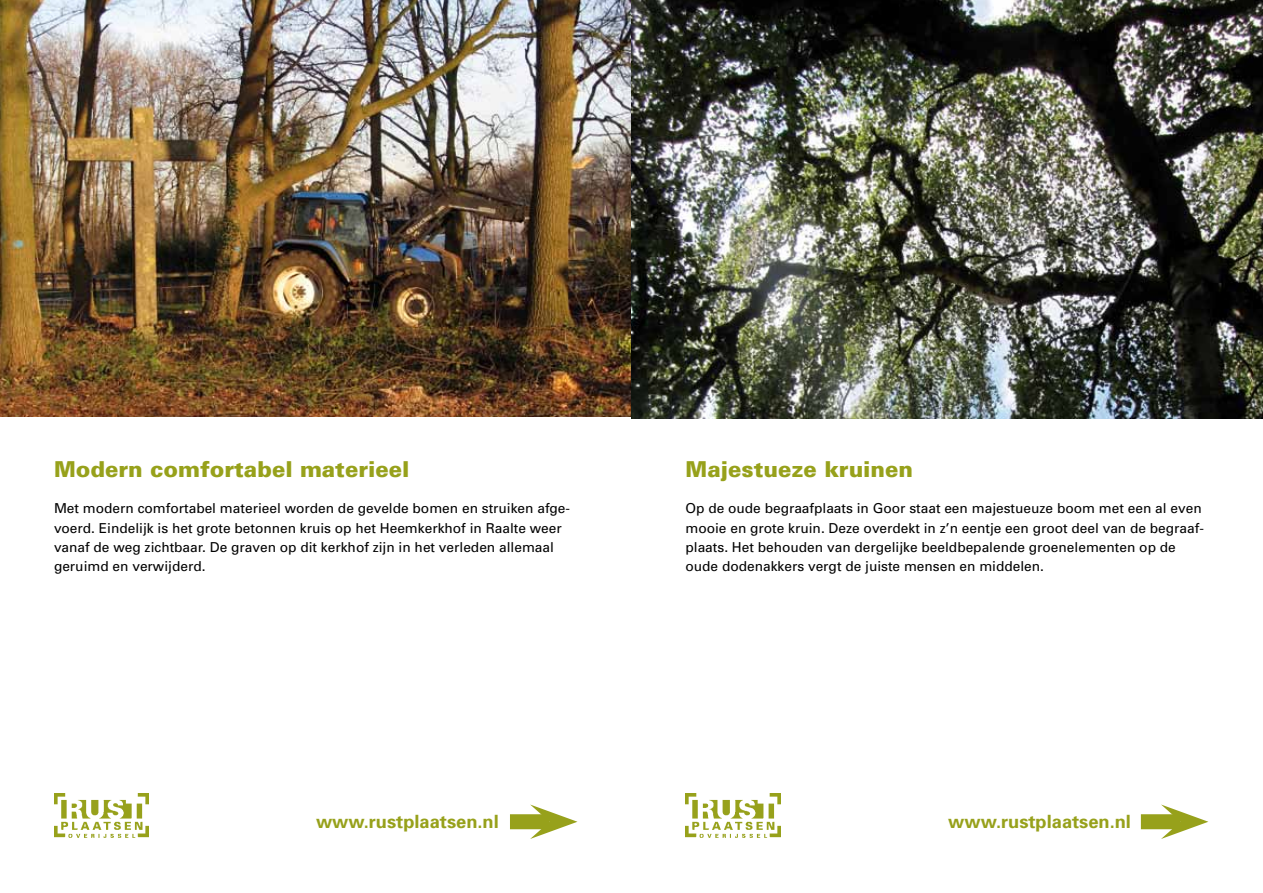
<style>
.page{position:relative;width:1263px;height:893px;background:#fff}
.page>*{position:absolute;margin:0;border:0;box-sizing:border-box;transform-origin:0 0}
.t1{font:900 21.9px "Univers";color:#97a11b}
.t2{font:700 18.3px "Univers";color:#97a11b}
.t3{font:13.65px/19.2px "Univers";color:#000}
</style>
<div class="page">
<img style="left:0;top:0;width:631px;height:417px">
<img style="left:54px;top:793px;width:95px;height:45px">
<img style="left:685px;top:793px;width:95px;height:45px">
<img style="left:631px;top:0;width:632px;height:419px">
<div style="left:510px;top:814px;width:39px;height:15px;background:#97a11b"></div>
<svg style="left:530px;top:804px;width:47px;height:35px"></svg>
<div style="left:1141px;top:814px;width:39px;height:15px;background:#97a11b"></div>
<svg style="left:1161px;top:804px;width:47px;height:35px"></svg>
<h1 class="t1" style="left:54px;top:455px;width:357px">Modern comfortabel materieel</h1>
<h1 class="t1" style="left:685px;top:455px;width:229px">Majestueze kruinen</h1>
<p class="t3" style="left:54px;top:499px;width:518px">Met modern comfortabel materieel worden de gevelde bomen en struiken afge&shy;voerd. Eindelijk is het grote betonnen kruis op het Heemkerkhof in Raalte weer vanaf de weg zichtbaar. De graven op dit kerkhof zijn in het verleden allemaal geruimd en verwijderd.</p>
<p class="t3" style="left:685px;top:499px;width:520px">Op de oude begraafplaats in Goor staat een majestueuze boom met een al even mooie en grote kruin. Deze overdekt in z’n eentje een groot deel van de begraaf&shy;plaats. Het behouden van dergelijke beeldbepalende groenelementen op de oude dodenakkers vergt de juiste mensen en middelen.</p>
<h2 class="t2" style="left:316px;top:810px;width:184px">www.rustplaatsen.nl</h2>
<h2 class="t2" style="left:948px;top:810px;width:184px">www.rustplaatsen.nl</h2>
</div>
